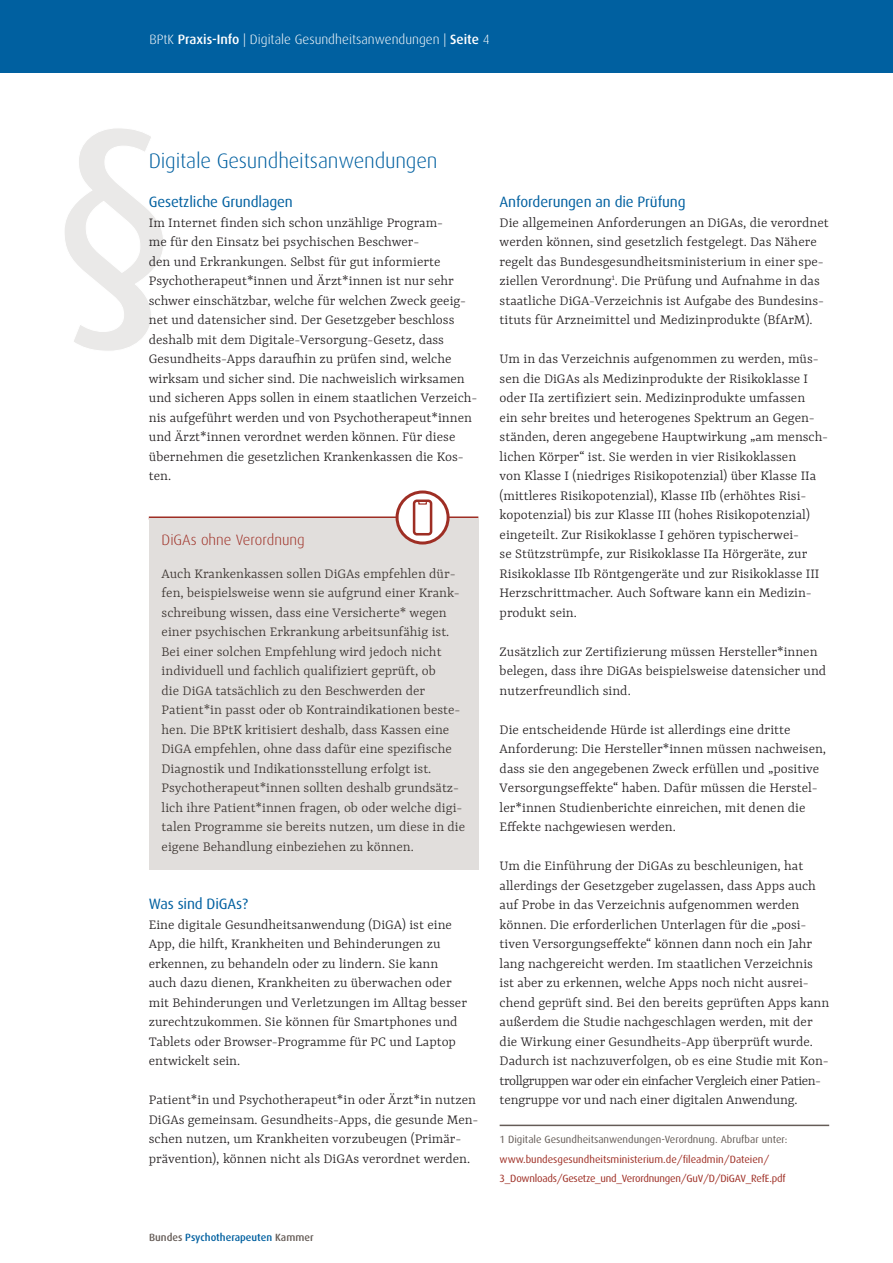
<style>
.page{position:relative;width:893px;height:1263px;background:#fff}
.page>*{position:absolute;margin:0;border:0;box-sizing:border-box;transform-origin:0 0}
.H1_headline_14_16{font:300 21px "Dax";letter-spacing:-.01em;color:#0060a0}
.fliesstext_yrsa_10_1{font:300 15px/19.5px "Yrsa";color:#231f20}
.fliesstext-auf-fläch{font:300 15px/19.5px "Yrsa";color:#3a332f}
.H2_subline_12{font:15px "Dax";letter-spacing:-.01em;color:#0060a0}
.fliesstext-h2-_auf-f{font:300 15px "Dax";color:#9e2e24}
.t1{font:300 13.5px "Dax";color:#fff}
.Hinweis_m__Linie{font:10.5px/19.5px "Dax";color:#9e2e24}
.t2{font:500 10.5px "Dax";color:#0060a0}
.s1{font-weight:500}
.s2{color:#655c57}
</style>
<div class="page">
<div style="left:0;top:0;width:893px;height:72px;background:#0060a0"></div>
<svg style="left:65px;top:128px;width:98px;height:223px"></svg>
<hr style="left:149px;top:516px;width:329px;height:3px;background:#9e2e24">
<div style="left:149px;top:519px;width:329px;height:39px;background:#e1dedc"></div>
<div style="left:149px;top:558px;width:329px;height:98px;background:#e1dedc"></div>
<div style="left:149px;top:636px;width:329px;height:156px;background:#e1dedc"></div>
<div style="left:149px;top:772px;width:329px;height:98px;background:#e1dedc"></div>
<hr style="left:500px;top:1124px;width:329px;height:2px;background:#655c57">
<svg style="left:397px;top:492px;width:51px;height:51px"></svg>
<div style="left:396px;top:490px;width:54px;height:54px;border:3px solid #9e2e24;border-radius:50%"></div>
<div style="left:414px;top:501px;width:17px;height:33px;background:#fff;border-radius:3px"></div>
<div style="left:413px;top:499px;width:19px;height:36px;border:3px solid #9e2e24;border-radius:3px"></div>
<svg style="left:418px;top:502px;width:9px;height:3px"></svg>
<p class="t1" style="left:149px;top:32px;width:342px">BPtK <span class="s1">Praxis-Info</span> | Digitale Gesundheitsanwendungen | <span class="s1">Seite</span> 4</p>
<h1 class="H1_headline_14_16" style="left:149px;top:149px;width:290px">Digitale Gesundheitsanwendungen</h1>
<h2 class="H2_subline_12" style="left:149px;top:194px;width:146px">Gesetzliche Grundlagen</h2>
<p class="fliesstext_yrsa_10_1" style="left:149px;top:212px;width:330px">Im Internet finden sich schon unzählige Program-<br>me für den Einsatz bei psychischen Beschwer-<br>den und Erkrankungen. Selbst für gut informierte Psychotherapeut*innen und Ärzt*innen ist nur sehr schwer einschätzbar, welche für welchen Zweck geeig&shy;net und datensicher sind. Der Gesetzgeber beschloss deshalb mit dem Digitale-Versorgung-Gesetz, dass Gesundheits-Apps daraufhin zu prüfen sind, welche wirksam und sicher sind. Die nachweislich wirksamen und sicheren Apps sollen in einem staatlichen Verzeich&shy;nis aufgeführt werden und von Psychotherapeut*innen und Ärzt*innen verordnet werden können. Für diese übernehmen die gesetzlichen Krankenkassen die Kos&shy;ten.</p>
<p class="fliesstext-h2-_auf-f" style="left:162px;top:531px;width:145px">DiGAs ohne Verordnung</p>
<p class="fliesstext-auf-fläch" style="left:162px;top:563px;width:300px">Auch Krankenkassen sollen DiGAs empfehlen dür&shy;fen, beispielsweise wenn sie aufgrund einer Krank&shy;schreibung wissen, dass eine Versicherte* wegen einer psychischen Erkrankung arbeitsunfähig ist.</p>
<p class="fliesstext-auf-fläch" style="left:162px;top:641px;width:300px">Bei einer solchen Empfehlung wird jedoch nicht individuell und fachlich qualifiziert geprüft, ob<br>die DiGA tatsächlich zu den Beschwerden der Patient*in passt oder ob Kontraindikationen beste&shy;hen. Die BPtK kritisiert deshalb, dass Kassen eine DiGA empfehlen, ohne dass dafür eine spezifische Diagnostik und Indikationsstellung erfolgt ist.</p>
<p class="fliesstext-auf-fläch" style="left:162px;top:778px;width:305px">Psychotherapeut*innen sollten deshalb grundsätz&shy;lich ihre Patient*innen fragen, ob oder welche digi&shy;talen Programme sie bereits nutzen, um diese in die eigene Behandlung einbeziehen zu können.</p>
<h2 class="H2_subline_12" style="left:149px;top:896px;width:101px">Was sind DiGAs?</h2>
<p class="fliesstext_yrsa_10_1" style="left:149px;top:914px;width:320px">Eine digitale Gesundheitsanwendung (DiGA) ist eine App, die hilft, Krankheiten und Behinderungen zu erkennen, zu behandeln oder zu lindern. Sie kann auch dazu dienen, Krankheiten zu überwachen oder mit Behinderungen und Verletzungen im Alltag besser zurechtzukommen. Sie können für Smartphones und Tablets oder Browser-Programme für PC und Laptop entwickelt sein.</p>
<p class="fliesstext_yrsa_10_1" style="left:149px;top:1090px;width:331px">Patient*in und Psychotherapeut*in oder Ärzt*in nutzen DiGAs gemeinsam. Gesundheits-Apps, die gesunde Men&shy;schen nutzen, um Krankheiten vorzubeugen (Primär&shy;prävention), können nicht als DiGAs verordnet werden.</p>
<p class="t2" style="left:149px;top:1231px;width:166px"><span class="s2">Bundes</span> Psychotherapeuten <span class="s2">Kammer</span></p>
<h2 class="H2_subline_12" style="left:500px;top:194px;width:187px">Anforderungen an die Prüfung</h2>
<p class="fliesstext_yrsa_10_1" style="left:500px;top:212px;width:331px">Die allgemeinen Anforderungen an DiGAs, die verordnet werden können, sind gesetzlich festgelegt. Das Nähere regelt das Bundesgesundheitsministerium in einer spe&shy;ziellen Verordnung<sup>1</sup>. Die Prüfung und Aufnahme in das staatliche DiGA-Verzeichnis ist Aufgabe des Bundesins&shy;tituts für Arzneimittel und Medizinprodukte (BfArM).</p>
<p class="fliesstext_yrsa_10_1" style="left:500px;top:349px;width:330px">Um in das Verzeichnis aufgenommen zu werden, müs&shy;sen die DiGAs als Medizinprodukte der Risikoklasse I oder IIa zertifiziert sein. Medizinprodukte umfassen<br>ein sehr breites und heterogenes Spektrum an Gegen&shy;ständen, deren angegebene Hauptwirkung „am mensch&shy;lichen Körper“ ist. Sie werden in vier Risikoklassen<br>von Klasse I (niedriges Risikopotenzial) über Klasse IIa (mittleres Risikopotenzial), Klasse IIb (erhöhtes Risi&shy;kopotenzial) bis zur Klasse III (hohes Risikopotenzial) eingeteilt. Zur Risikoklasse I gehören typischerwei-<br>se Stützstrümpfe, zur Risikoklasse IIa Hörgeräte, zur Risikoklasse IIb Röntgengeräte und zur Risikoklasse III Herzschrittmacher. Auch Software kann ein Medizin&shy;produkt sein.</p>
<p class="fliesstext_yrsa_10_1" style="left:500px;top:641px;width:328px">Zusätzlich zur Zertifizierung müssen Hersteller*innen belegen, dass ihre DiGAs beispielsweise datensicher und nutzerfreundlich sind.</p>
<p class="fliesstext_yrsa_10_1" style="left:500px;top:719px;width:328px">Die entscheidende Hürde ist allerdings eine dritte Anforderung: Die Hersteller*innen müssen nachweisen, dass sie den angegebenen Zweck erfüllen und „positive Versorgungseffekte“ haben. Dafür müssen die Herstel&shy;ler*innen Studienberichte einreichen, mit denen die Effekte nachgewiesen werden.</p>
<p class="fliesstext_yrsa_10_1" style="left:500px;top:856px;width:331px">Um die Einführung der DiGAs zu beschleunigen, hat allerdings der Gesetzgeber zugelassen, dass Apps auch auf Probe in das Verzeichnis aufgenommen werden können. Die erforderlichen Unterlagen für die „posi&shy;tiven Versorgungseffekte“ können dann noch ein Jahr lang nachgereicht werden. Im staatlichen Verzeichnis ist aber zu erkennen, welche Apps noch nicht ausrei&shy;chend geprüft sind. Bei den bereits geprüften Apps kann außerdem die Studie nachgeschlagen werden, mit der die Wirkung einer Gesundheits-App überprüft wurde.<br>Dadurch ist nachzuverfolgen, ob es eine Studie mit Kon&shy;trollgruppen war oder ein einfacher Vergleich einer Patien&shy;tengruppe vor und nach einer digitalen Anwendung.</p>
<p class="Hinweis_m__Linie" style="left:500px;top:1130px;width:289px"><span class="s2">1 Digitale Gesundheitsanwendungen-Verordnung. Abrufbar unter: </span>www.bundesgesundheitsministerium.de/fileadmin/Dateien/<br>3_Downloads/Gesetze_und_Verordnungen/GuV/D/DiGAV_RefE.pdf</p>
</div>
